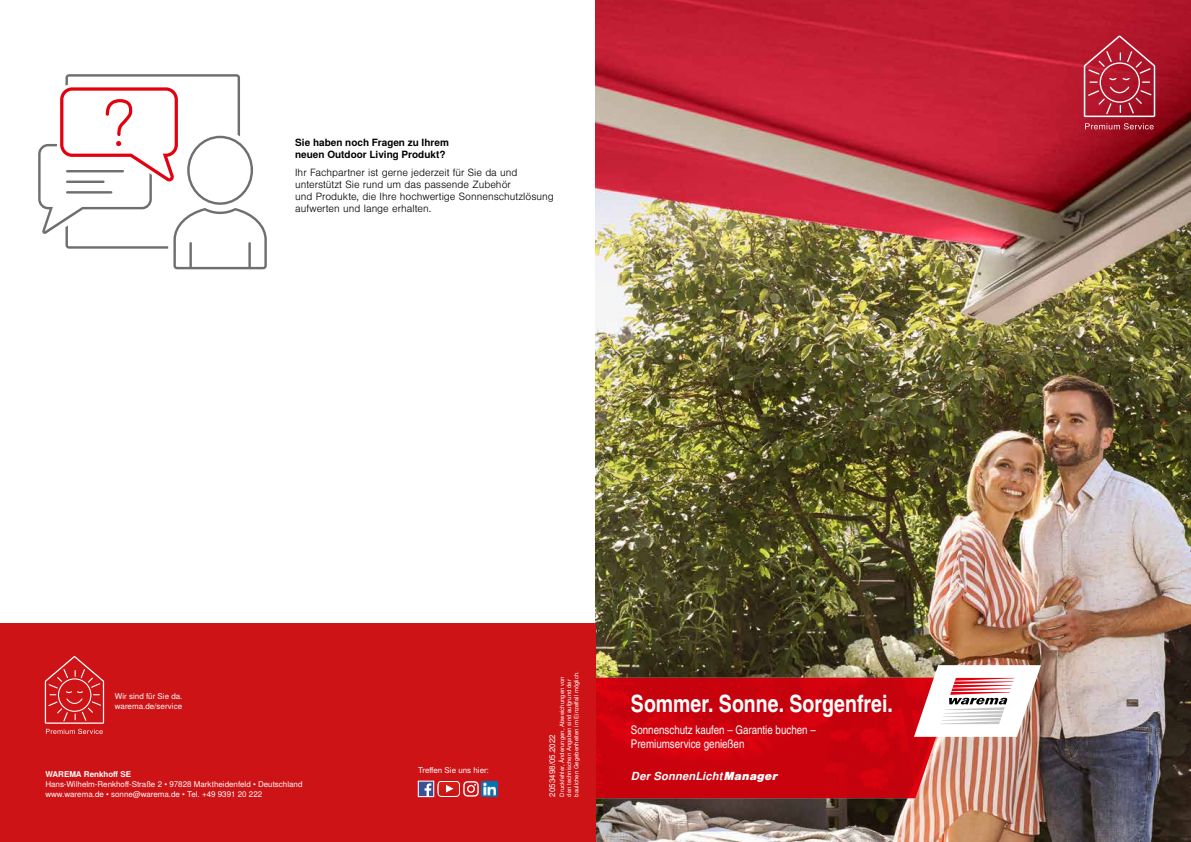
<style>
.page{position:relative;width:1191px;height:842px;background:#fff}
.page>*{position:absolute;margin:0;border:0;box-sizing:border-box;transform-origin:0 0}
.t1{font:700 23.8px "Warema Nimbus Cnd";color:#fff}
.t2{font:11.9px/14.3px "Warema Nimbus Cnd";color:#fff}
.t3{font:italic 700 11.2px "Warema Nimbus";letter-spacing:.015em;color:#fff}
.t4{font:300 10px/12px "Warema Nimbus";color:#000}
.t5{font:700 10px/12px "Warema Nimbus";color:#000}
.t6{font:8px/10px "Warema Nimbus";color:#fff}
.t7{font:700 8px "Warema Nimbus";color:#fff}
.t8{font:6px/7.2px "Warema Nimbus";color:#fff}
.s1{font-weight:900}
</style>
<div class="page">
<img style="left:595px;top:0;width:596px;height:842px">
<svg style="left:595px;top:677px;width:361px;height:121px;background:#cb0a14"></svg>
<svg style="left:914px;top:665px;width:127px;height:72px"></svg>
<div style="left:0;top:624px;width:595px;height:218px;background:#cd1316"></div>
<svg style="left:1083px;top:35px;width:72px;height:94px;background:#b83344"></svg>
<svg style="left:45px;top:656px;width:59px;height:78px"></svg>
<div style="left:418px;top:781px;width:16px;height:16px;background:#3c5194"></div>
<svg style="left:424px;top:783px;width:7px;height:12px"></svg>
<div style="left:418px;top:781px;width:16px;height:16px;border:1px solid #fff"></div>
<svg style="left:438px;top:781px;width:41px;height:16px"></svg>
<img style="left:482px;top:781px;width:15px;height:16px">
<svg style="left:38px;top:74px;width:229px;height:195px"></svg>
<p class="t5" style="left:295px;top:137px;width:155px">Sie haben noch Fragen zu Ihrem neuen Outdoor Living Produkt?</p>
<p class="t4" style="left:295px;top:166px;width:260px">Ihr Fachpartner ist gerne jederzeit für Sie da und unterstützt Sie rund um das passende Zubehör<br>und Produkte, die Ihre hochwertige Sonnenschutzlösung aufwerten und lange erhalten.</p>
<p class="t8" style="left:558px;top:797px;width:127px;rotate:-90deg">Druckfehler, Änderungen, Abweichungen von den technischen Angaben sind aufgrund der baulichen Gegebenheiten im Einzelfall möglich.</p>
<p class="t6" style="left:115px;top:692px;width:69px">Wir sind für Sie da. warema.de/service</p>
<h1 class="t1" style="left:631px;top:689px;width:263px">Sommer. Sonne. Sorgenfrei.</h1>
<h2 class="t2" style="left:631px;top:723px;width:186px">Sonnenschutz kaufen – Garantie buchen –<br>Premiumservice genießen</h2>
<p class="t6" style="left:547px;top:797px;width:64px;rotate:-90deg">2053498/05.2022</p>
<p class="t6" style="left:418px;top:765px;width:72px">Treffen Sie uns hier:</p>
<p class="t7" style="left:45px;top:769px;width:87px">WAREMA Renkhoff SE</p>
<h3 class="t3" style="left:631px;top:770px;width:149px">Der SonnenLicht<span class="s1">Manager</span></h3>
<p class="t6" style="left:45px;top:779px;width:259px">Hans-Wilhelm-Renkhoff-Straße 2 • 97828 Marktheidenfeld • Deutschland www.warema.de • sonne@warema.de • Tel. +49 9391 20 222</p>
</div>
